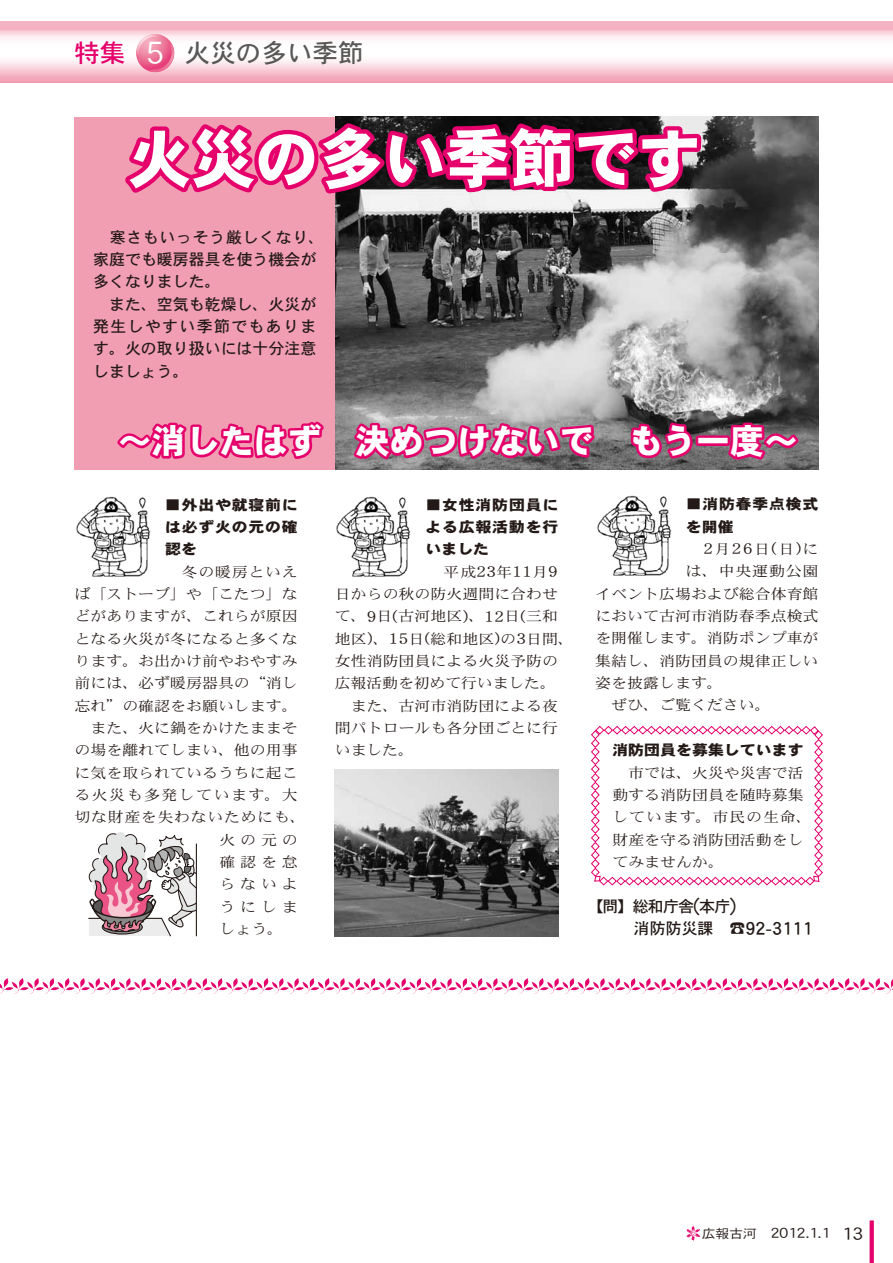
<style>
.page{position:relative;width:893px;height:1263px;background:#fff}
.page>*{position:absolute;margin:0;border:0;box-sizing:border-box;transform-origin:0 0}
.t1{font:63.75px "DFHS Gothic Std W9";color:#fff}
.t2{font:34.05px "DFHS Gothic Std W9";color:#fff}
.t3{font:25.5px "DFHS Gothic Std W5";color:#595857}
.t4{font:19.95px "DFHS Gothic Std W5";color:#231916}
.t5{font:16.5px "DFHS Mincho Std W3";color:#231916;scale:1.11 1}
.t6{font:15.9px/22.4px "DFHS Gothic Std W5";color:#231916}
.t7{font:15.6px "DFHS Gothic Std W3";color:#231916;scale:1.11 1}
.t8{font:14.4px/22.4px "DFHS Mincho Std W3";color:#231916;scale:1.11 1}
.t9{font:14.4px/22.4px "DFHS Gothic Std W9";letter-spacing:.045em;color:#231916;text-align:justify;scale:1.11 1}
.t10{font:14.4px "DFHS Mincho Std W3";letter-spacing:.04em;color:#231916;scale:1.11 1}
.t11{font:14.4px "DFHS Mincho Std W3";letter-spacing:.09em;color:#231916;scale:1.11 1}
.t12{font:14.4px "DFHS Gothic Std W9";color:#231916;scale:1.11 1}
.t13{font:14.4px "DFHS Mincho Std W3";letter-spacing:.045em;color:#231916;scale:1.11 1}
.s1{color:#e5006b}
.s2{font-family:"DFHS Gothic Std W3";font-size:34.5px;color:#fff}
.s3{font-size:14.4px}
.s4{font-size:16.5px}
.s5{font-size:19.95px}
.s6{font-size:15.9px}
.s7{font-size:12.45px}
.s8{font-size:19.2px}
</style>
<div class="page">
<svg style="left:0;top:978px;width:893px;height:15px"></svg>
<div style="left:74px;top:117px;width:273px;height:352px;background:#f19eb3"></div>
<svg style="left:591px;top:726px;width:232px;height:160px"></svg>
<img style="left:336px;top:117px;width:483px;height:352px">
<img style="left:335px;top:769px;width:223px;height:168px">
<svg style="left:125px;top:116px;width:588px;height:84px"></svg>
<svg style="left:117px;top:421px;width:207px;height:38px"></svg>
<svg style="left:349px;top:419px;width:250px;height:45px;background:#b7487c"></svg>
<svg style="left:627px;top:418px;width:68px;height:44px;background:#952c5d"></svg>
<div style="left:696px;top:435px;width:34px;height:11px;border:5px solid #e5006b"></div>
<svg style="left:724px;top:420px;width:79px;height:46px;background:#9a3a67"></svg>
<img style="left:76px;top:496px;width:74px;height:81px">
<img style="left:336px;top:497px;width:74px;height:80px">
<img style="left:597px;top:496px;width:74px;height:80px">
<svg style="left:88px;top:832px;width:109px;height:104px"></svg>
<img style="left:686px;top:1226px;width:14px;height:15px">
<svg style="left:870px;top:1220px;width:4px;height:43px"></svg>
<svg style="left:136px;top:34px;width:38px;height:38px"></svg>
<h3 class="t3" style="left:74px;top:39px;width:291px"><span class="s1">特集</span> <span class="s2">5</span> 火災の多い季節</h3>
<h1 class="t1" style="left:128px;top:124px;width:576px">火災の多い季節です</h1>
<p class="t6" style="left:93px;top:226px;width:233px;text-indent:17px">寒さもいっそう厳しくなり、家庭でも暖房器具を使う機会が多くなりました。</p>
<p class="t6" style="left:93px;top:292px;width:225px;text-align:justify;text-indent:16px">また、空気も乾燥し、火災が発生しやすい季節でもあります。火の取り扱いには十分注意しましょう。</p>
<h2 class="t2" style="left:118px;top:422px;width:682px">～消したはず 決めつけないで もう一度～</h2>
<p class="t9" style="left:165px;top:493px;width:121px">■外出や就寝前には必ず火の元の確認を</p>
<p class="t13" style="left:182px;top:564px;width:106px">冬の暖房といえ</p>
<p class="t8" style="left:75px;top:582px;width:203px">ば「ストーブ」や「こたつ」な</p>
<p class="t8" style="left:75px;top:605px;width:203px">どがありますが、これらが原因</p>
<p class="t8" style="left:75px;top:627px;width:203px">となる火災が冬になると多くな</p>
<p class="t8" style="left:75px;top:649px;width:203px">ります。お出かけ前やおやすみ</p>
<p class="t8" style="left:75px;top:672px;width:203px">前には、必ず暖房器具の“消し</p>
<p class="t8" style="left:75px;top:694px;width:203px">忘れ”の確認をお願いします。</p>
<p class="t8" style="left:90px;top:716px;width:188px">また、火に鍋をかけたままそ</p>
<p class="t8" style="left:75px;top:739px;width:203px">の場を離れてしまい、他の用事</p>
<p class="t8" style="left:75px;top:761px;width:203px">に気を取られているうちに起こ</p>
<p class="t11" style="left:75px;top:787px;width:203px">る火災も多発しています。大</p>
<p class="t10" style="left:75px;top:809px;width:210px">切な財産を失わないためにも、</p>
<p class="t8" style="left:219px;top:828px;width:72px">火の元の</p>
<p class="t8" style="left:219px;top:850px;width:72px">確認を怠</p>
<p class="t8" style="left:219px;top:873px;width:72px">らないよ</p>
<p class="t8" style="left:219px;top:895px;width:72px">うにしま</p>
<p class="t8" style="left:219px;top:917px;width:59px">しょう。</p>
<p class="t9" style="left:425px;top:493px;width:121px">■女性消防団員による広報活動を行いました</p>
<p class="t5" style="left:443px;top:562px;width:105px"><span class="s3">平成</span>23<span class="s3">年</span>11<span class="s3">月</span>9</p>
<p class="t8" style="left:335px;top:582px;width:217px">日からの秋の防火週間に合わせて、<span class="s4">9</span>日<span class="s4">(</span>古河地区<span class="s4">)</span>、<span class="s4">12</span>日<span class="s4">(</span>三和地区<span class="s4">)</span>、<span class="s4">15</span>日<span class="s4">(</span>総和地区<span class="s4">)</span>の<span class="s4">3</span>日間、女性消防団員による火災予防の広報活動を初めて行いました。</p>
<p class="t8" style="left:335px;top:694px;width:203px;text-align:justify;text-indent:16px">また、古河市消防団による夜間パトロールも各分団ごとに行いました。</p>
<p class="t9" style="left:686px;top:493px;width:121px">■消防春季点検式を開催</p>
<p class="t5" style="left:703px;top:540px;width:106px">2<span class="s3">月</span>26<span class="s3">日</span>(<span class="s3">日</span>)<span class="s3">に</span></p>
<p class="t8" style="left:686px;top:560px;width:121px">は、中央運動公園</p>
<p class="t8" style="left:595px;top:582px;width:203px">イベント広場および総合体育館</p>
<p class="t8" style="left:595px;top:604px;width:203px">において古河市消防春季点検式</p>
<p class="t8" style="left:595px;top:627px;width:203px">を開催します。消防ポンプ車が</p>
<p class="t8" style="left:595px;top:649px;width:203px">集結し、消防団員の規律正しい</p>
<p class="t8" style="left:595px;top:671px;width:116px">姿を披露します。</p>
<p class="t8" style="left:611px;top:694px;width:145px">ぜひ、ご覧ください。</p>
<p class="t12" style="left:612px;top:742px;width:174px">消防団員を募集しています</p>
<p class="t8" style="left:612px;top:761px;width:181px;text-indent:16px">市では、火災や災害で活動する消防団員を随時募集しています。市民の生命、財産を守る消防団活動をしてみませんか。</p>
<p class="t6" style="left:587px;top:895px;width:150px">【問】総和庁舎<span class="s5">(</span>本庁<span class="s5">)</span></p>
<h3 class="t4" style="left:634px;top:917px;width:180px"><span class="s6">消防防災課 ☎</span>92-3111</h3>
<p class="t7" style="left:702px;top:1224px;width:147px"><span class="s7">広報古河</span> 2012.1.1 <span class="s8">13</span></p>
</div>
